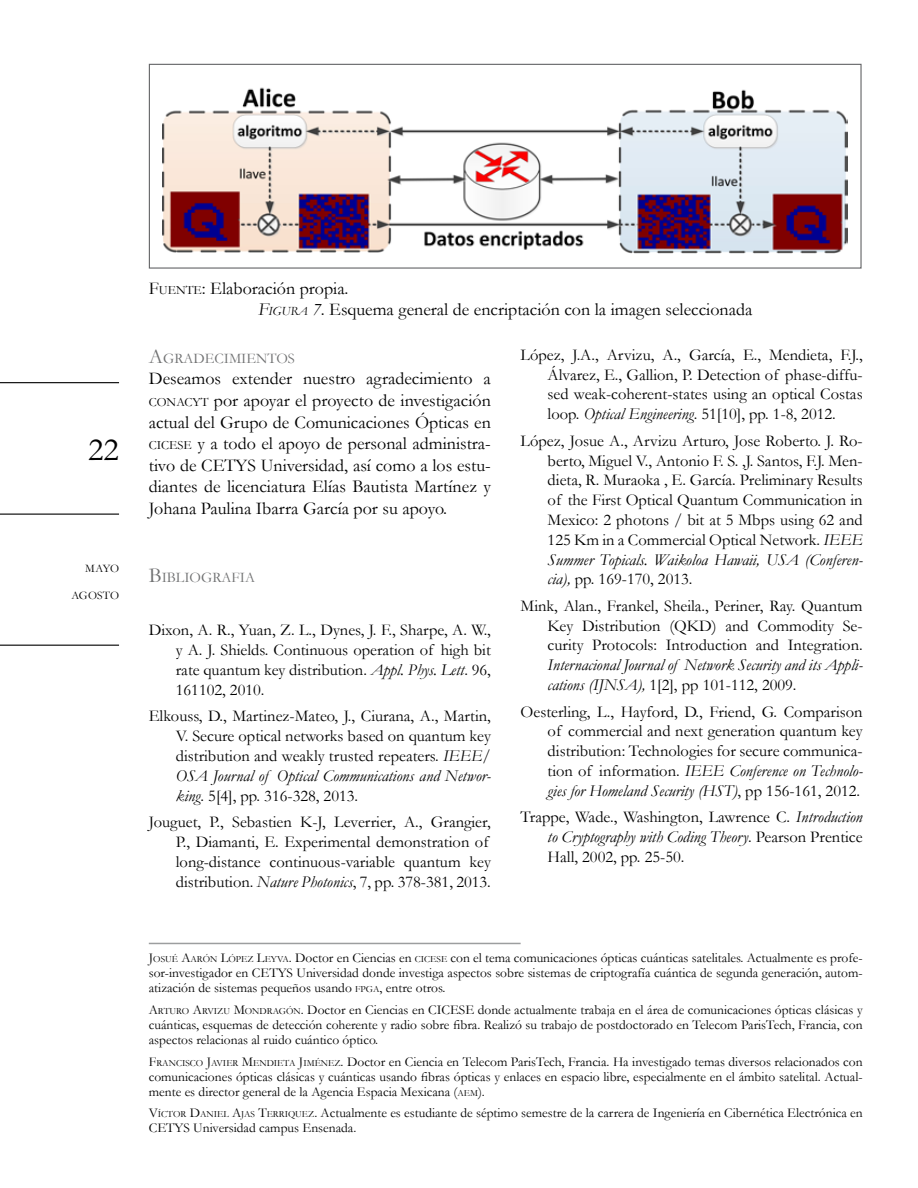
<style>
.page{position:relative;width:918px;height:1188px;background:#fff}
.page>*{position:absolute;margin:0;border:0;box-sizing:border-box;transform-origin:0 0}
.t1{font:33px "Garamond";color:#000}
.t2{font:18px/21.6px "Garamond";color:#000;text-align:justify}
.t3{font:16.5px/19.8px "Garamond";color:#000;text-align:justify}
.t4{font:italic 16.5px/19.8px "Garamond";color:#000}
.t5{font:14.7px "Garamond";color:#707172}
.t6{font:13.5px/15px "Garamond";color:#000;text-align:justify}
.t7{font:11.55px "Garamond";letter-spacing:.005em;color:#000}
.s1{font-style:inherit}
.s2{font-size:12.6px}
.s3{font-style:italic}
.s4{font-style:italic;font-size:12.6px}
.s5{font-size:21px}
.s6{font-style:normal}
.s7{font-size:9.45px}
</style>
<div class="page">
<hr style="left:0;top:514px;width:119px;height:1px;background:#000">
<hr style="left:0;top:645px;width:119px;height:1px;background:#000">
<hr style="left:0;top:382px;width:119px;height:1px;background:#000">
<img style="left:163px;top:87px;width:685px;height:167px">
<div style="left:149px;top:64px;width:713px;height:205px;border:1px solid #646567"></div>
<hr style="left:149px;top:943px;width:372px;height:1px;background:#9c9e9f">
<h1 class="t1" style="left:88px;top:430px;width:32px">22</h1>
<p class="t7" style="left:85px;top:562px;width:35px">MAYO</p>
<p class="t7" style="left:72px;top:589px;width:49px">AGOSTO</p>
<p class="t2" style="left:258px;top:277px;width:496px;text-indent:-109px"><span class="s1">F</span><span class="s2">UENTE</span>: Elaboración propia.<br><span class="s3">F</span><span class="s4">IGURA</span> <span class="s3">7</span><span class="s1">.</span> Esquema general de encriptación con la imagen seleccionada</p>
<p class="t5" style="left:149px;top:349px;width:148px"><span class="s5">A</span>GRADECIMIENTOS</p>
<p class="t2" style="left:149px;top:368px;width:344px">Deseamos extender nuestro agradecimiento a <span class="s2">CONACYT</span> por apoyar el proyecto de investigación actual del Grupo de Comunicaciones Ópticas en <span class="s2">CICESE</span> y a todo el apoyo de personal administra&shy;tivo de CETYS Universidad, así como a los estu&shy;diantes de licenciatura Elías Bautista Martínez y Johana Paulina Ibarra García por su apoyo.</p>
<p class="t5" style="left:149px;top:569px;width:108px"><span class="s5">B</span>IBLIOGRAFIA</p>
<p class="t3" style="left:176px;top:620px;width:317px;text-indent:-27px">Dixon, A. R., Yuan, Z. L., Dynes, J. F., Sharpe, A. W., y A. J. Shields. Continuous operation of high bit rate quantum key distribution. <span class="s3">Appl. Phys. Lett</span>. 96, 161102, 2010.</p>
<p class="t3" style="left:176px;top:706px;width:317px;text-indent:-27px">Elkouss, D., Martinez-Mateo, J., Ciurana, A., Martin, V. Secure optical networks based on quantum key distribution and weakly trusted repeaters. <span class="s3">IEEE/ OSA Journal of Optical Communications and Networ&shy;king</span>. 5[4], pp. 316-328, 2013.</p>
<p class="t3" style="left:176px;top:812px;width:317px;text-align:left;text-indent:-27px">Jouguet, P., Sebastien K-J, Leverrier, A., Grangier, P., Diamanti, E. Experimental demonstration of long-distance continuous-variable quantum key distribution. <span class="s3">Nature Photonics</span>, 7, pp. 378-381, 2013.</p>
<p class="t3" style="left:548px;top:345px;width:317px;text-indent:-27px">López, J.A., Arvizu, A., García, E., Mendieta, F.J., Álvarez, E., Gallion, P. Detection of phase-diffu&shy;sed weak-coherent-states using an optical Costas loop. <span class="s3">Optical Engineering</span>. 51[10], pp. 1-8, 2012.</p>
<p class="t3" style="left:548px;top:430px;width:317px;text-indent:-27px">López, Josue A., Arvizu Arturo, Jose Roberto. J. Ro&shy;berto, Miguel V., Antonio F. S. ,J. Santos, F.J. Men&shy;dieta, R. Muraoka , E. García. Preliminary Results of the First Optical Quantum Communication in Mexico: 2 photons / bit at 5 Mbps using 62 and 125 Km in a Commercial Optical Network. <span class="s3">IEEE Summer Topicals. Waikoloa Hawaii, USA (Conferen&shy;cia),</span> pp. 169-170, 2013.</p>
<p class="t3" style="left:548px;top:596px;width:317px;text-indent:-27px">Mink, Alan., Frankel, Sheila., Periner, Ray. Quantum Key Distribution (QKD) and Commodity Se&shy;curity Protocols: Introduction and Integration.</p>
<p class="t4" style="left:548px;top:655px;width:317px">Internacional Journal of Network Security and its Appli&shy;cations (IJNSA), <span class="s6">1[2], pp 101-112, 2009.</span></p>
<p class="t3" style="left:548px;top:701px;width:317px;text-indent:-27px">Oesterling, L., Hayford, D., Friend, G. Comparison of commercial and next generation quantum key distribution: Technologies for secure communica&shy;tion of information. <span class="s3">IEEE Conference on Technolo&shy;gies for Homeland Security (HST)</span>, pp 156-161, 2012.</p>
<p class="t3" style="left:548px;top:807px;width:317px;text-indent:-27px">Trappe, Wade., Washington, Lawrence C. <span class="s3">Introduction to Cryptography with Coding Theory</span>. Pearson Prentice Hall, 2002, pp. 25-50.</p>
<p class="t6" style="left:149px;top:950px;width:715px"><span class="s1">J</span><span class="s7">OSUÉ</span> <span class="s1">A</span><span class="s7">ARÓN</span> <span class="s1">L</span><span class="s7">ÓPEZ</span> <span class="s1">L</span><span class="s7">EYVA</span>. Doctor en Ciencias en <span class="s7">CICESE</span> con el tema comunicaciones ópticas cuánticas satelitales. Actualmente es profe&shy;sor-investigador en CETYS Universidad donde investiga aspectos sobre sistemas de criptografía cuántica de segunda generación, autom&shy;atización de sistemas pequeños usando <span class="s7">FPGA</span>, entre otros.</p>
<p class="t6" style="left:149px;top:1002px;width:715px"><span class="s1">A</span><span class="s7">RTURO</span> <span class="s1">A</span><span class="s7">RVIZU</span> <span class="s1">M</span><span class="s7">ONDRAGÓN</span>. Doctor en Ciencias en CICESE donde actualmente trabaja en el área de comunicaciones ópticas clásicas y cuánticas, esquemas de detección coherente y radio sobre fibra. Realizó su trabajo de postdoctorado en Telecom ParisTech, Francia, con aspectos relacionas al ruido cuántico óptico.</p>
<p class="t6" style="left:149px;top:1054px;width:715px"><span class="s1">F</span><span class="s7">RANCISCO</span> <span class="s1">J</span><span class="s7">AVIER</span> <span class="s1">M</span><span class="s7">ENDIETA</span> <span class="s1">J</span><span class="s7">IMÉNEZ</span>. Doctor en Ciencia en Telecom ParisTech, Francia. Ha investigado temas diversos relacionados con comunicaciones ópticas clásicas y cuánticas usando fibras ópticas y enlaces en espacio libre, especialmente en el ámbito satelital. Actual&shy;mente es director general de la Agencia Espacia Mexicana (<span class="s7">AEM</span>).</p>
<p class="t6" style="left:149px;top:1106px;width:715px"><span class="s1">V</span><span class="s7">ÍCTOR</span> <span class="s1">D</span><span class="s7">ANIEL</span> <span class="s1">A</span><span class="s7">JAS</span> <span class="s1">T</span><span class="s7">ERRIQUEZ</span>. Actualmente es estudiante de séptimo semestre de la carrera de Ingeniería en Cibernética Electrónica en<br>CETYS Universidad campus Ensenada.</p>
</div>
